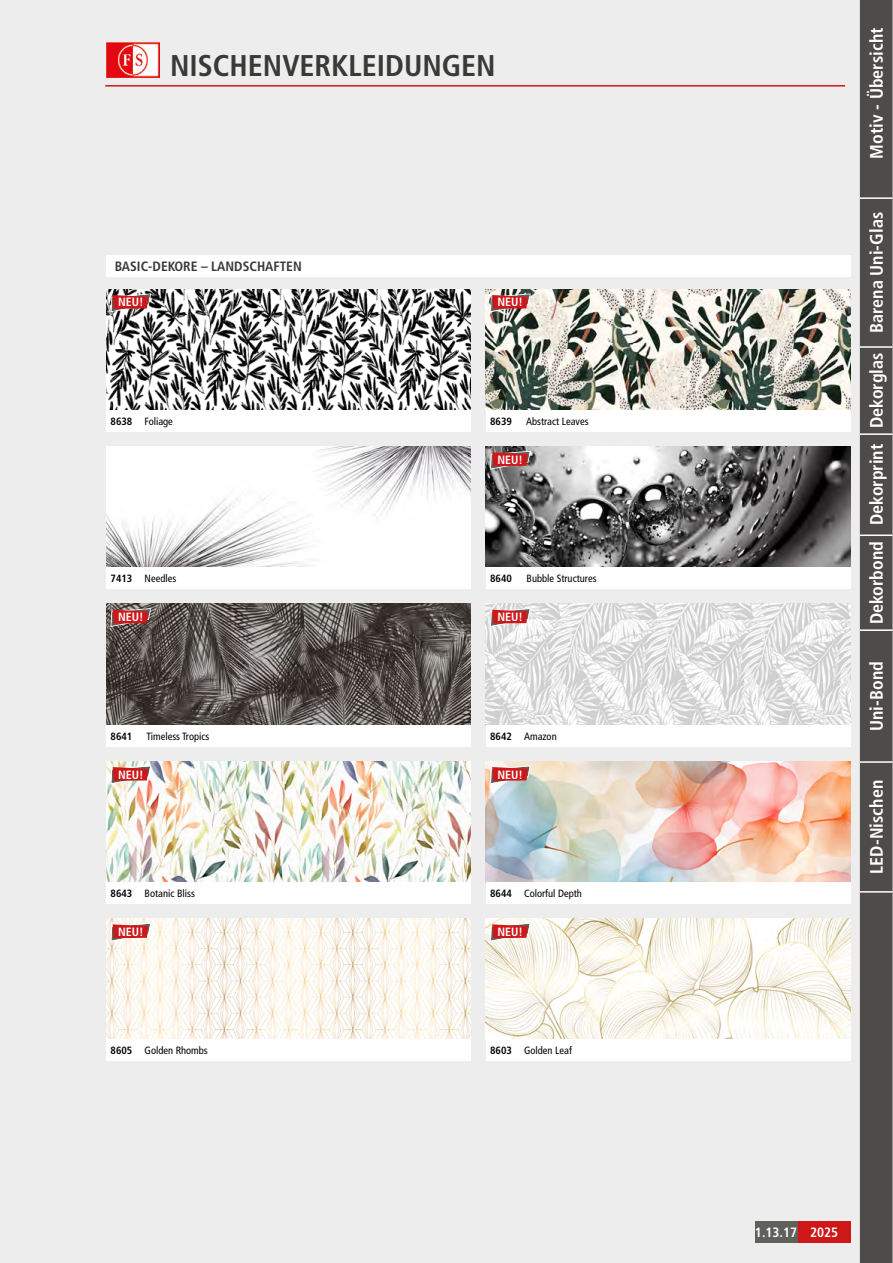
<style>
.page{position:relative;width:893px;height:1263px;background:#ededed}
.page>*{position:absolute;margin:0;border:0;box-sizing:border-box;transform-origin:0 0}
.t1{font:700 condensed 30px "Frutiger LT Std";color:#3a3936}
.t2{font:700 condensed 18px "Frutiger LT Std";color:#fff}
.t3{font:700 condensed 13.5px "Frutiger LT Std";color:#3a3936}
.t4{font:700 condensed 13.5px "Frutiger LT Std";color:#fff}
.t5{font:700 condensed 12px "Frutiger LT Std";color:#fff}
.t6{font:condensed 10.5px "Frutiger LT Std";color:#000}
.t7{font:700 condensed 10.5px "Frutiger LT Std";color:#000}
.s1{font-weight:700}
</style>
<div class="page">
<img style="left:106px;top:43px;width:54px;height:34px">
<hr style="left:105px;top:85px;width:740px;height:2px;background:#cd1719">
<div style="left:797px;top:1221px;width:54px;height:22px;background:#cd1719"></div>
<div style="left:755px;top:1221px;width:42px;height:22px;background:#61605d"></div>
<div style="left:860px;top:0;width:33px;height:1263px;background:#969594"></div>
<div style="left:860px;top:0;width:32px;height:1263px;background:#4e4c4a"></div>
<hr style="left:860px;top:891px;width:32px;height:2px;background:#fff">
<hr style="left:860px;top:761px;width:32px;height:2px;background:#fff">
<hr style="left:860px;top:629px;width:32px;height:2px;background:#fff">
<hr style="left:860px;top:534px;width:32px;height:2px;background:#fff">
<hr style="left:860px;top:433px;width:32px;height:2px;background:#fff">
<hr style="left:860px;top:346px;width:32px;height:2px;background:#fff">
<hr style="left:860px;top:197px;width:32px;height:2px;background:#fff">
<div style="left:106px;top:255px;width:744px;height:21px;background:#fff"></div>
<img style="left:106px;top:289px;width:365px;height:121px">
<svg style="left:111px;top:293px;width:40px;height:19px"></svg>
<div style="left:106px;top:410px;width:365px;height:22px;background:#fff"></div>
<img style="left:486px;top:289px;width:364px;height:121px">
<svg style="left:490px;top:293px;width:41px;height:19px"></svg>
<div style="left:486px;top:410px;width:364px;height:22px;background:#fff"></div>
<img style="left:106px;top:446px;width:365px;height:122px">
<div style="left:106px;top:568px;width:365px;height:21px;background:#fff"></div>
<img style="left:486px;top:446px;width:364px;height:120px">
<svg style="left:490px;top:451px;width:41px;height:19px"></svg>
<div style="left:486px;top:568px;width:364px;height:21px;background:#fff"></div>
<img style="left:106px;top:604px;width:365px;height:121px">
<svg style="left:111px;top:608px;width:40px;height:19px"></svg>
<div style="left:106px;top:725px;width:365px;height:21px;background:#fff"></div>
<img style="left:486px;top:604px;width:364px;height:121px">
<svg style="left:490px;top:608px;width:41px;height:19px"></svg>
<div style="left:486px;top:725px;width:364px;height:21px;background:#fff"></div>
<img style="left:486px;top:761px;width:364px;height:121px">
<svg style="left:490px;top:765px;width:41px;height:19px"></svg>
<div style="left:486px;top:882px;width:364px;height:22px;background:#fff"></div>
<img style="left:486px;top:918px;width:364px;height:122px">
<svg style="left:490px;top:923px;width:41px;height:18px"></svg>
<div style="left:486px;top:1040px;width:364px;height:21px;background:#fff"></div>
<img style="left:106px;top:918px;width:365px;height:122px">
<svg style="left:111px;top:923px;width:40px;height:18px"></svg>
<div style="left:106px;top:1040px;width:365px;height:21px;background:#fff"></div>
<img style="left:106px;top:761px;width:365px;height:121px">
<svg style="left:111px;top:765px;width:40px;height:19px"></svg>
<div style="left:106px;top:882px;width:365px;height:22px;background:#fff"></div>
<h1 class="t1" style="left:170px;top:47px;width:327px">NISCHENVERKLEIDUNGEN</h1>
<p class="t3" style="left:115px;top:258px;width:188px">BASIC-DEKORE – LANDSCHAFTEN</p>
<p class="t5" style="left:118px;top:295px;width:27px">NEU!</p>
<p class="t6" style="left:111px;top:415px;width:64px"><span class="s1">8638</span> Foliage</p>
<p class="t6" style="left:111px;top:572px;width:67px"><span class="s1">7413</span> Needles</p>
<p class="t5" style="left:118px;top:610px;width:27px">NEU!</p>
<p class="t7" style="left:111px;top:730px;width:23px">8641</p>
<p class="t6" style="left:147px;top:730px;width:64px">Timeless Tropics</p>
<p class="t5" style="left:118px;top:767px;width:27px">NEU!</p>
<p class="t6" style="left:111px;top:887px;width:86px"><span class="s1">8643</span> Botanic Bliss</p>
<p class="t5" style="left:118px;top:924px;width:27px">NEU!</p>
<p class="t6" style="left:111px;top:1044px;width:99px"><span class="s1">8605</span> Golden Rhombs</p>
<p class="t5" style="left:497px;top:295px;width:27px">NEU!</p>
<p class="t7" style="left:490px;top:415px;width:23px">8639</p>
<p class="t6" style="left:526px;top:415px;width:64px">Abstract Leaves</p>
<p class="t5" style="left:497px;top:452px;width:27px">NEU!</p>
<p class="t7" style="left:490px;top:572px;width:23px">8640</p>
<p class="t6" style="left:527px;top:572px;width:71px">Bubble Structures</p>
<p class="t5" style="left:497px;top:610px;width:27px">NEU!</p>
<p class="t6" style="left:490px;top:730px;width:68px"><span class="s1">8642</span> Amazon</p>
<p class="t5" style="left:497px;top:767px;width:27px">NEU!</p>
<p class="t6" style="left:490px;top:887px;width:93px"><span class="s1">8644</span> Colorful Depth</p>
<p class="t5" style="left:497px;top:924px;width:27px">NEU!</p>
<p class="t6" style="left:490px;top:1044px;width:83px"><span class="s1">8603</span> Golden Leaf</p>
<h2 class="t2" style="left:866px;top:159px;width:132px;rotate:-90deg">Motiv - Übersicht</h2>
<h2 class="t2" style="left:866px;top:624px;width:414px;rotate:-90deg">Dekorbond Dekorprint Dekorglas Barena Uni-Glas</h2>
<h2 class="t2" style="left:866px;top:731px;width:71px;rotate:-90deg">Uni-Bond</h2>
<h2 class="t2" style="left:866px;top:874px;width:95px;rotate:-90deg">LED-Nischen</h2>
<p class="t4" style="left:755px;top:1224px;width:85px">1.13.17 2025</p>
</div>
